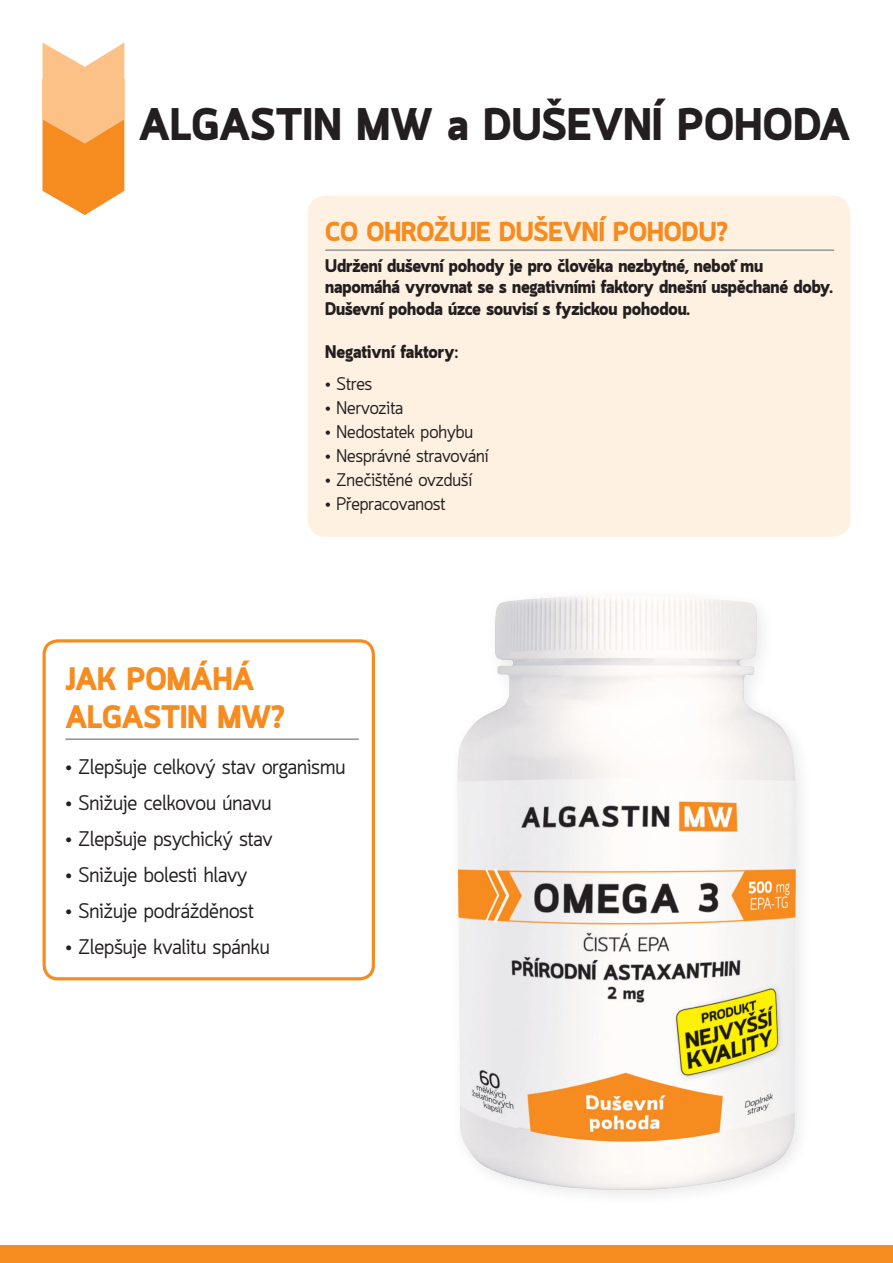
<style>
.page{position:relative;width:893px;height:1263px;background:#fff}
.page>*{position:absolute;margin:0;border:0;box-sizing:border-box;transform-origin:0 0}
.TIT{font:900 45px "Quark";letter-spacing:.01em;color:#231f20}
.TIT-2{font:900 32.1px/38.4px "Quark";color:#f68b1f}
.TIT-3{font:900 27px "Quark";color:#f68b1f}
.t1{font:20.85px "Quark";color:#231f20}
.t2{font:900 18px/21.6px "Quark";letter-spacing:-.01em;color:#231f20}
.t3{font:18px "Quark";color:#231f20}
.s1{font-weight:900}
</style>
<div class="page">
<div style="left:308px;top:196px;width:542px;height:341px;background:#fef1e2;border-radius:18px"></div>
<div style="left:43px;top:639px;width:332px;height:341px;border:3px solid #f68b1f;border-radius:14px"></div>
<hr style="left:325px;top:249px;width:509px;height:2px;background:#939598">
<hr style="left:65px;top:738px;width:294px;height:2px;background:#939598">
<img style="left:457px;top:596px;width:343px;height:599px">
<div style="left:0;top:1246px;width:893px;height:17px;background:#f68b1f"></div>
<svg style="left:43px;top:43px;width:81px;height:172px;background:#f9b36c"></svg>
<p class="TIT" style="left:139px;top:95px;width:713px">ALGASTIN MW a DUŠEVNÍ POHODA</p>
<p class="TIT-3" style="left:325px;top:213px;width:405px">CO OHROŽUJE DUŠEVNÍ POHODU?</p>
<p class="t2" style="left:325px;top:256px;width:509px">Udržení duševní pohody je pro člověka nezbytné, neboť mu napomáhá vyrovnat se s negativními faktory dnešní uspěchané doby.<br>Duševní pohoda úzce souvisí s fyzickou pohodou.</p>
<p class="t2" style="left:325px;top:342px;width:135px">Negativní faktory:</p>
<p class="t3" style="left:325px;top:373px;width:48px"><span class="s1">•</span> Stres</p>
<p class="t3" style="left:325px;top:397px;width:80px"><span class="s1">•</span> Nervozita</p>
<p class="t3" style="left:325px;top:421px;width:149px"><span class="s1">•</span> Nedostatek pohybu</p>
<p class="t3" style="left:325px;top:445px;width:165px"><span class="s1">•</span> Nesprávné stravování</p>
<p class="t3" style="left:325px;top:469px;width:148px"><span class="s1">•</span> Znečištěné ovzduší</p>
<p class="t3" style="left:325px;top:493px;width:122px"><span class="s1">•</span> Přepracovanost</p>
<p class="TIT-2" style="left:65px;top:661px;width:221px">JAK POMÁHÁ<br>ALGASTIN MW?</p>
<p class="t1" style="left:65px;top:754px;width:281px"><span class="s1">•</span> Zlepšuje celkový stav organismu</p>
<p class="t1" style="left:65px;top:790px;width:208px"><span class="s1">•</span> Snižuje celkovou únavu</p>
<p class="t1" style="left:65px;top:826px;width:209px"><span class="s1">•</span> Zlepšuje psychický stav</p>
<p class="t1" style="left:65px;top:862px;width:183px"><span class="s1">•</span> Snižuje bolesti hlavy</p>
<p class="t1" style="left:65px;top:898px;width:190px"><span class="s1">•</span> Snižuje podrážděnost</p>
<p class="t1" style="left:65px;top:934px;width:206px"><span class="s1">•</span> Zlepšuje kvalitu spánku</p>
</div>
